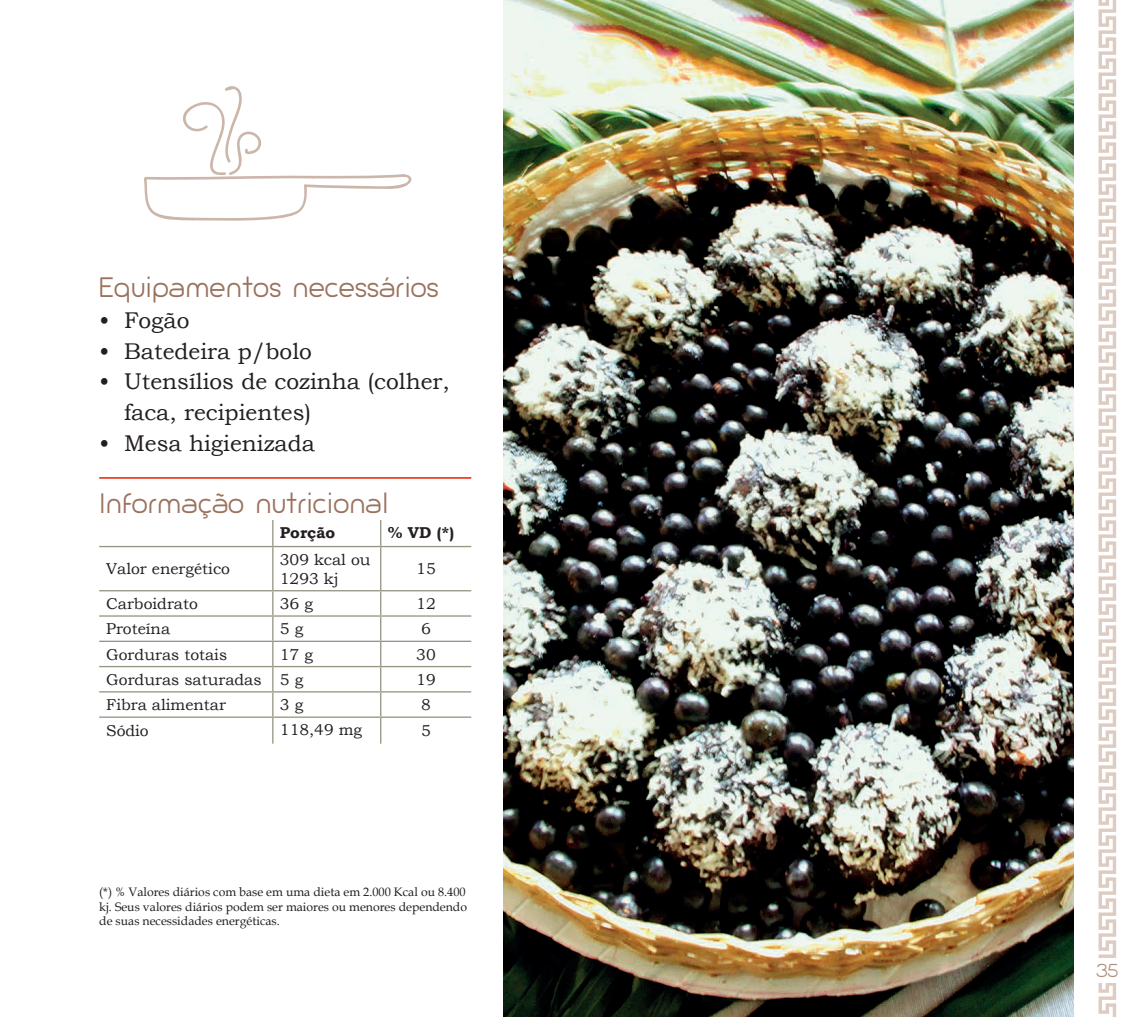
<style>
.page{position:relative;width:1141px;height:1017px;background:#fff}
.page>*{position:absolute;margin:0;border:0;box-sizing:border-box;transform-origin:0 0}
.t1{font:26.25px "Giorgio";color:#9a725e}
.t2{font:22.75px/30.8px "Bookman Old Style";color:#231f20}
.t3{font:17.5px "Giorgio";color:#b19281}
.t4{font:15.75px/18.9px "Bookman Old Style";color:#231f20}
.t5{font:700 15.75px "Bookman Old Style";color:#231f20}
.t6{font:12.25px/14.7px "Book Antiqua";color:#231f20;text-align:justify}
</style>
<div class="page">
<svg style="left:1098px;top:0;width:18px;height:1017px"></svg>
<div style="left:1074px;top:958px;width:67px;height:24px;background:#fff"></div>
<hr style="left:99px;top:477px;width:372px;height:2px;background:#ef3e22">
<img style="left:503px;top:0;width:571px;height:1017px">
<svg style="left:272px;top:520px;width:1px;height:26px"></svg>
<svg style="left:380px;top:520px;width:1px;height:26px"></svg>
<hr style="left:99px;top:546px;width:174px;height:1px;background:#979481">
<hr style="left:273px;top:546px;width:108px;height:1px;background:#979481">
<hr style="left:272px;top:547px;width:1px;height:43px;background:#979481">
<hr style="left:381px;top:546px;width:90px;height:1px;background:#979481">
<hr style="left:380px;top:547px;width:1px;height:43px;background:#979481">
<hr style="left:99px;top:590px;width:174px;height:1px;background:#979481">
<hr style="left:273px;top:590px;width:108px;height:1px;background:#979481">
<hr style="left:381px;top:590px;width:90px;height:1px;background:#979481">
<hr style="left:99px;top:615px;width:174px;height:2px;background:#979481">
<hr style="left:273px;top:615px;width:108px;height:2px;background:#979481">
<hr style="left:381px;top:615px;width:90px;height:2px;background:#979481">
<hr style="left:99px;top:641px;width:174px;height:1px;background:#979481">
<hr style="left:273px;top:641px;width:108px;height:1px;background:#979481">
<hr style="left:381px;top:641px;width:90px;height:1px;background:#979481">
<hr style="left:99px;top:666px;width:174px;height:1px;background:#979481">
<hr style="left:273px;top:666px;width:108px;height:1px;background:#979481">
<hr style="left:381px;top:666px;width:90px;height:1px;background:#979481">
<hr style="left:99px;top:691px;width:174px;height:1px;background:#979481">
<hr style="left:273px;top:691px;width:108px;height:1px;background:#979481">
<hr style="left:381px;top:691px;width:90px;height:1px;background:#979481">
<hr style="left:99px;top:716px;width:174px;height:2px;background:#979481">
<hr style="left:273px;top:716px;width:108px;height:2px;background:#979481">
<svg style="left:272px;top:591px;width:1px;height:153px"></svg>
<hr style="left:381px;top:716px;width:90px;height:2px;background:#979481">
<svg style="left:380px;top:591px;width:1px;height:153px"></svg>
<svg style="left:144px;top:86px;width:268px;height:135px"></svg>
<h1 class="t1" style="left:99px;top:271px;width:341px">Equipamentos necessários</h1>
<h2 class="t2" style="left:99px;top:305px;width:92px">• Fogão</h2>
<h2 class="t2" style="left:99px;top:335px;width:214px">• Batedeira p/bolo</h2>
<h2 class="t2" style="left:124px;top:366px;width:327px;text-indent:-25px">• Utensílios de cozinha (colher, faca, recipientes)</h2>
<h2 class="t2" style="left:99px;top:428px;width:217px">• Mesa higienizada</h2>
<h1 class="t1" style="left:99px;top:487px;width:291px">Informação nutricional</h1>
<p class="t5" style="left:280px;top:521px;width:57px">Porção</p>
<p class="t5" style="left:388px;top:521px;width:68px">% VD (*)</p>
<p class="t4" style="left:106px;top:560px;width:125px">Valor energético</p>
<p class="t4" style="left:280px;top:550px;width:92px">309 kcal ou<br>1293 kj</p>
<p class="t4" style="left:416px;top:560px;width:21px">15</p>
<p class="t4" style="left:106px;top:594px;width:93px">Carboidrato</p>
<p class="t4" style="left:280px;top:594px;width:35px">36 g</p>
<p class="t4" style="left:416px;top:594px;width:21px">12</p>
<p class="t4" style="left:106px;top:620px;width:65px">Proteína</p>
<p class="t4" style="left:280px;top:620px;width:25px">5 g</p>
<p class="t4" style="left:421px;top:620px;width:11px">6</p>
<p class="t4" style="left:106px;top:645px;width:122px">Gorduras totais</p>
<p class="t4" style="left:280px;top:645px;width:35px">17 g</p>
<p class="t4" style="left:416px;top:645px;width:21px">30</p>
<p class="t4" style="left:106px;top:670px;width:198px">Gorduras saturadas 5 g</p>
<p class="t4" style="left:416px;top:670px;width:21px">19</p>
<p class="t4" style="left:106px;top:695px;width:121px">Fibra alimentar</p>
<p class="t4" style="left:280px;top:695px;width:25px">3 g</p>
<p class="t4" style="left:421px;top:695px;width:11px">8</p>
<p class="t4" style="left:106px;top:721px;width:44px">Sódio</p>
<p class="t4" style="left:280px;top:721px;width:84px">118,49 mg</p>
<p class="t4" style="left:421px;top:721px;width:11px">5</p>
<p class="t6" style="left:99px;top:884px;width:369px">(*) % Valores diários com base em uma dieta em 2.000 Kcal ou 8.400 kj. Seus valores diários podem ser maiores ou menores dependendo de suas necessidades energéticas.</p>
<h3 class="t3" style="left:1096px;top:959px;width:24px">35</h3>
</div>
